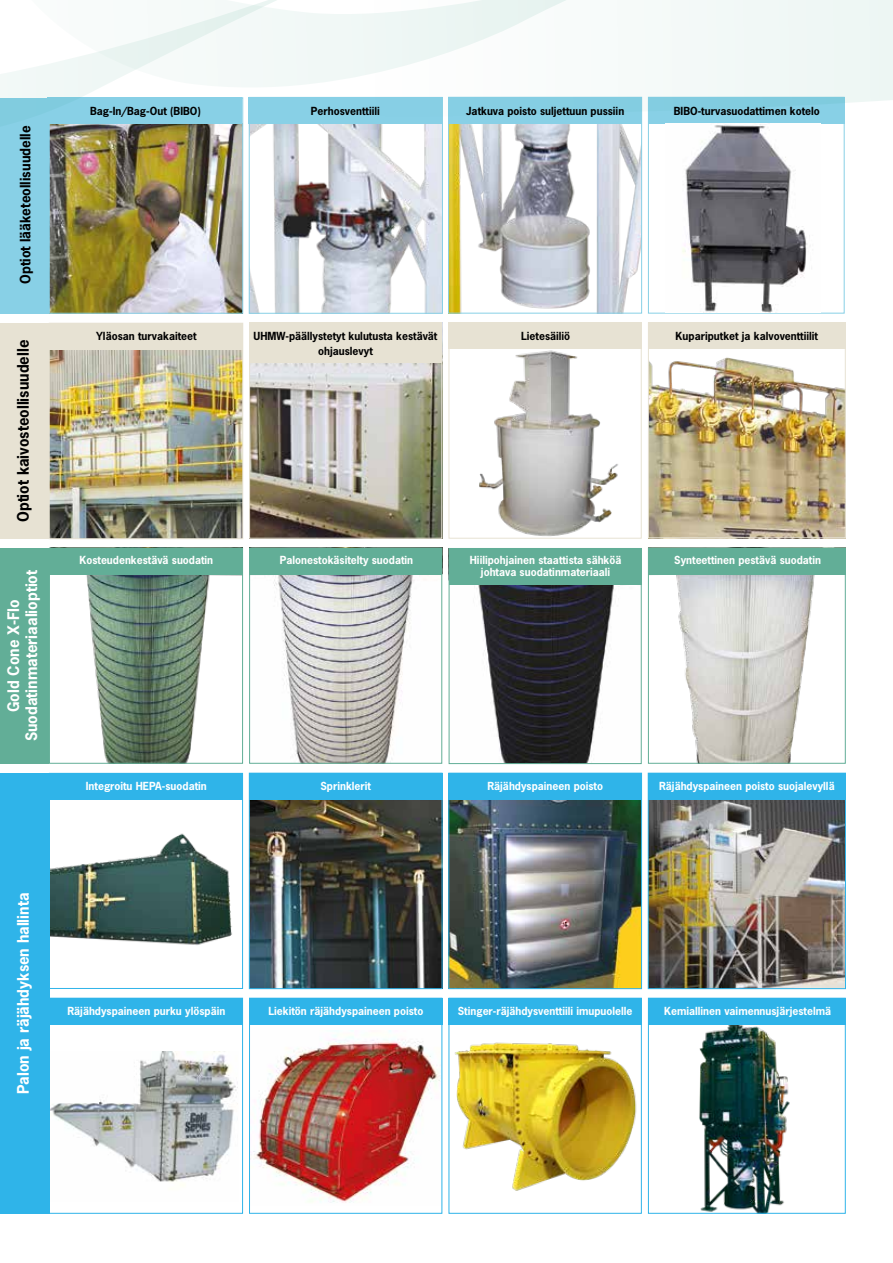
<style>
.page{position:relative;width:893px;height:1263px;background:#fff}
.page>*{position:absolute;margin:0;border:0;box-sizing:border-box;transform-origin:0 0}
.t1{font:700 15px/18px "News Gothic Std";color:#fff;text-align:center}
.t2{font:700 15px "News Gothic Std";color:#000}
.t3{font:700 13.5px "News Gothic Std";color:#000}
.t4{font:700 10.5px/12px "News Gothic Std";color:#fff;text-align:center}
.t5{font:700 10.5px "News Gothic Std";color:#000}
</style>
<div class="page">
<div style="left:0;top:548px;width:51px;height:216px;background:#62ae97"></div>
<div style="left:0;top:323px;width:51px;height:216px;background:#e7e2d3"></div>
<img style="left:51px;top:349px;width:190px;height:188px">
<div style="left:49px;top:323px;width:194px;height:216px;border:1px solid #e7e2d3"></div>
<div style="left:49px;top:323px;width:194px;height:26px;background:#e7e2d3"></div>
<img style="left:479px;top:350px;width:139px;height:186px">
<div style="left:449px;top:323px;width:193px;height:216px;border:1px solid #e7e2d3"></div>
<div style="left:449px;top:323px;width:193px;height:26px;background:#e7e2d3"></div>
<img style="left:251px;top:363px;width:189px;height:174px">
<div style="left:249px;top:323px;width:193px;height:216px;border:1px solid #e7e2d3"></div>
<div style="left:249px;top:323px;width:193px;height:40px;background:#e7e2d3"></div>
<img style="left:650px;top:574px;width:194px;height:188px">
<div style="left:648px;top:548px;width:198px;height:216px;border:1px solid #62ae97"></div>
<img style="left:251px;top:574px;width:189px;height:188px">
<div style="left:249px;top:548px;width:193px;height:216px;border:1px solid #62ae97"></div>
<div style="left:249px;top:548px;width:193px;height:26px;background:#62ae97"></div>
<img style="left:451px;top:584px;width:189px;height:178px">
<div style="left:449px;top:548px;width:193px;height:216px;border:1px solid #62ae97"></div>
<div style="left:449px;top:548px;width:193px;height:36px;background:#62ae97"></div>
<img style="left:51px;top:574px;width:190px;height:188px">
<div style="left:49px;top:548px;width:194px;height:216px;border:1px solid #62ae97"></div>
<div style="left:49px;top:548px;width:194px;height:26px;background:#62ae97"></div>
<img style="left:650px;top:357px;width:194px;height:179px">
<div style="left:648px;top:322px;width:198px;height:216px;border:1px solid #e7e2d3"></div>
<div style="left:648px;top:322px;width:198px;height:27px;background:#e7e2d3"></div>
<svg style="left:746px;top:989px;width:97px;height:9px"></svg>
<img style="left:51px;top:1052px;width:187px;height:134px">
<div style="left:49px;top:998px;width:194px;height:216px;border:1px solid #2fb4e9"></div>
<div style="left:49px;top:998px;width:194px;height:26px;background:#2fb4e9"></div>
<img style="left:672px;top:1024px;width:134px;height:188px">
<div style="left:648px;top:998px;width:198px;height:26px;background:#2fb4e9"></div>
<img style="left:251px;top:1030px;width:189px;height:173px">
<div style="left:249px;top:998px;width:193px;height:216px;border:1px solid #2fb4e9"></div>
<div style="left:249px;top:998px;width:193px;height:26px;background:#2fb4e9"></div>
<div style="left:449px;top:998px;width:193px;height:216px;background:#fff;border:1px solid #2fb4e9"></div>
<div style="left:449px;top:998px;width:193px;height:26px;background:#2fb4e9"></div>
<img style="left:51px;top:799px;width:190px;height:146px">
<div style="left:49px;top:773px;width:194px;height:216px;border:1px solid #2fb4e9"></div>
<div style="left:49px;top:773px;width:194px;height:26px;background:#2fb4e9"></div>
<img style="left:251px;top:799px;width:189px;height:188px">
<div style="left:249px;top:773px;width:193px;height:216px;border:1px solid #2fb4e9"></div>
<div style="left:249px;top:773px;width:193px;height:26px;background:#2fb4e9"></div>
<img style="left:451px;top:799px;width:189px;height:188px">
<div style="left:449px;top:773px;width:193px;height:216px;border:1px solid #2fb4e9"></div>
<div style="left:449px;top:773px;width:193px;height:26px;background:#2fb4e9"></div>
<img style="left:650px;top:799px;width:194px;height:188px">
<div style="left:648px;top:773px;width:198px;height:216px;border:1px solid #2fb4e9"></div>
<div style="left:648px;top:773px;width:198px;height:26px;background:#2fb4e9"></div>
<div style="left:0;top:98px;width:51px;height:215px;background:#88d0e6"></div>
<img style="left:51px;top:194px;width:190px;height:117px">
<div style="left:49px;top:98px;width:194px;height:215px;border:1px solid #88d0e6"></div>
<img style="left:450px;top:194px;width:190px;height:117px">
<div style="left:448px;top:97px;width:194px;height:216px;border:1px solid #88d0e6"></div>
<div style="left:648px;top:97px;width:196px;height:216px;background:#fff;border:1px solid #88d0e6"></div>
<img style="left:251px;top:194px;width:190px;height:118px">
<div style="left:249px;top:97px;width:194px;height:217px;border:1px solid #88d0e6"></div>
<div style="left:0;top:773px;width:50px;height:441px;background:#2fb4e9"></div>
<img style="left:448px;top:1039px;width:201px;height:153px">
<div style="left:648px;top:548px;width:198px;height:26px;background:#62ae97"></div>
<img style="left:49px;top:175px;width:796px;height:19px">
<svg style="left:0;top:0;width:893px;height:175px"></svg>
<img style="left:666px;top:124px;width:154px;height:189px">
<p class="t3" style="left:16px;top:284px;width:160px;rotate:-90deg">Optiot lääketeollisuudelle</p>
<h1 class="t2" style="left:13px;top:522px;width:184px;rotate:-90deg">Optiot kaivosteollisuudelle</h1>
<h1 class="t1" style="left:4px;top:741px;width:173px;rotate:-90deg">Gold Cone X-Flo<br>Suodatinmateriaalioptiot</h1>
<p class="t5" style="left:90px;top:104px;width:112px">Bag-In/Bag-Out (BIBO)</p>
<p class="t5" style="left:311px;top:104px;width:70px">Perhosventtiili</p>
<p class="t5" style="left:466px;top:104px;width:159px">Jatkuva poisto suljettuun pussiin</p>
<p class="t5" style="left:674px;top:104px;width:148px">BIBO-turvasuodattimen kotelo</p>
<p class="t5" style="left:96px;top:329px;width:102px">Yläosan turvakaiteet</p>
<p class="t5" style="left:254px;top:329px;width:185px">UHMW-päällystetyt kulutusta kestävät</p>
<p class="t5" style="left:521px;top:329px;width:51px">Lietesäiliö</p>
<p class="t5" style="left:318px;top:344px;width:56px">ohjauslevyt</p>
<p class="t5" style="left:676px;top:329px;width:144px">Kupariputket ja kalvoventtiilit</p>
<p class="t4" style="left:79px;top:554px;width:135px">Kosteudenkestävä suodatin</p>
<p class="t4" style="left:280px;top:554px;width:135px">Palonestokäsitelty suodatin</p>
<p class="t4" style="left:470px;top:554px;width:153px">Hiilipohjainen staattista sähköä johtava suodatinmateriaali</p>
<p class="t4" style="left:674px;top:554px;width:148px">Synteettinen pestävä suodatin</p>
<p class="t4" style="left:86px;top:779px;width:122px">Integroitu HEPA-suodatin</p>
<p class="t4" style="left:320px;top:779px;width:52px">Sprinklerit</p>
<p class="t4" style="left:487px;top:779px;width:117px">Räjähdyspaineen poisto</p>
<p class="t4" style="left:659px;top:779px;width:177px">Räjähdyspaineen poisto suojalevyllä</p>
<h1 class="t1" style="left:14px;top:1094px;width:203px;rotate:-90deg">Palon ja räjähdyksen hallinta</h1>
<p class="t4" style="left:67px;top:1005px;width:159px">Räjähdyspaineen purku ylöspäin</p>
<p class="t4" style="left:268px;top:1005px;width:156px">Liekitön räjähdyspaineen poisto</p>
<p class="t4" style="left:458px;top:1005px;width:176px">Stinger-räjähdysventtiili imupuolelle</p>
<p class="t4" style="left:664px;top:1005px;width:168px">Kemiallinen vaimennusjärjestelmä</p>
</div>
